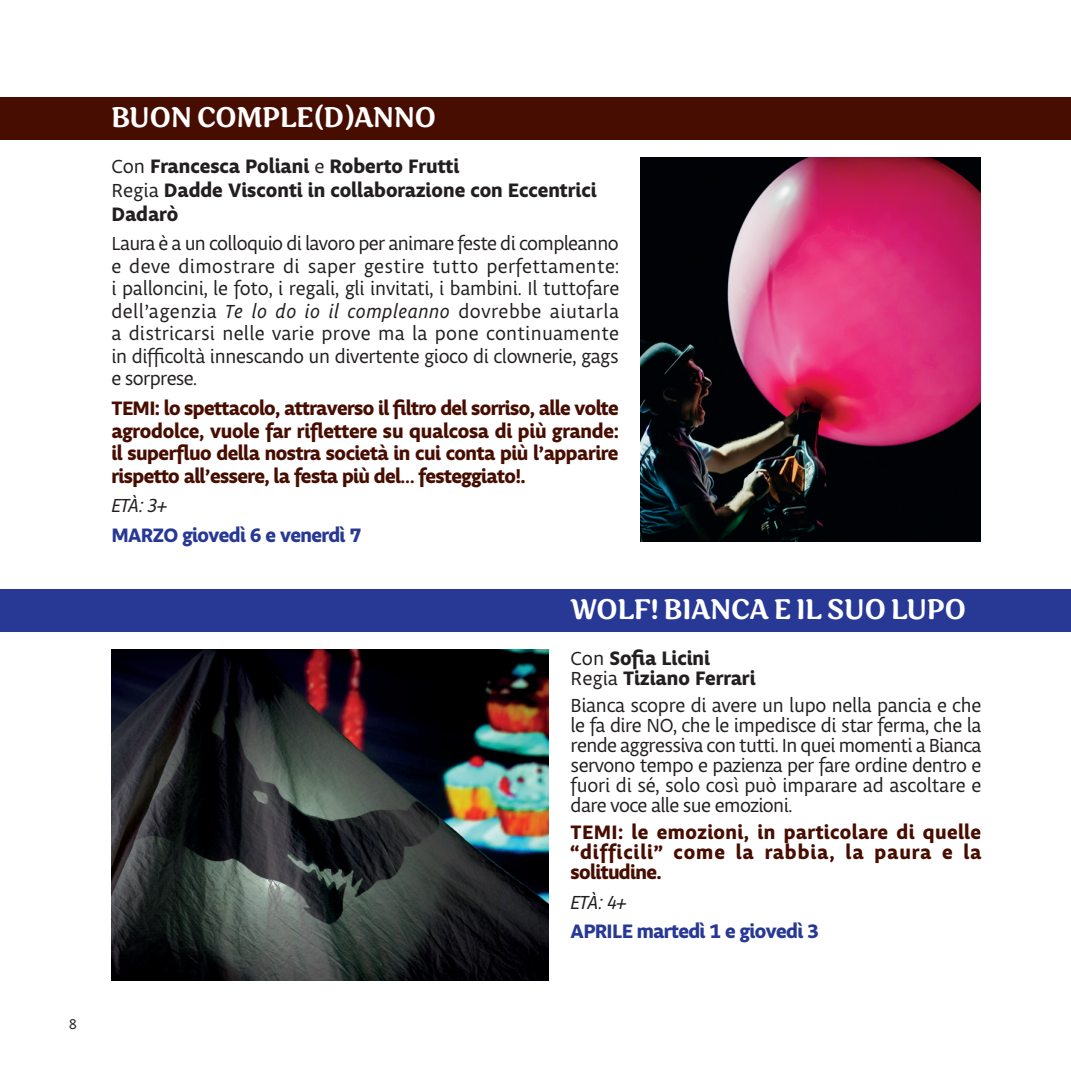
<style>
.page{position:relative;width:1071px;height:1092px;background:#fff}
.page>*{position:absolute;margin:0;border:0;box-sizing:border-box;transform-origin:0 0}
.t1{font:500 32.5px "Sirenia";color:#fff}
.t2{font:20px/22.5px "Obliqua Sans";letter-spacing:-.02em;color:#231f20;text-align:justify}
.t3{font:700 20px/22.5px "Obliqua Sans";letter-spacing:-.03em;color:#470d00;text-align:justify}
.t4{font:700 20px/24px "Obliqua Sans";color:#231f20}
.t5{font:700 20px "Obliqua Sans";letter-spacing:-.03em;color:#273895}
.t6{font:italic 20px "Obliqua Sans";letter-spacing:-.05em;color:#231f20}
.t7{font:15px "Obliqua Sans";color:#231f20}
.s1{font-weight:400}
.s2{font-style:italic}
</style>
<div class="page">
<img style="left:111px;top:649px;width:437px;height:331px">
<div style="left:0;top:589px;width:1070px;height:43px;background:#273895"></div>
<div style="left:0;top:97px;width:1070px;height:43px;background:#470d00"></div>
<img style="left:640px;top:158px;width:340px;height:384px">
<p class="t7" style="left:69px;top:1015px;width:10px">8</p>
<h1 class="t1" style="left:111px;top:98px;width:326px">BUON COMPLE(D)ANNO</h1>
<p class="t4" style="left:111px;top:155px;width:486px"><span class="s1">Con</span> Francesca Poliani <span class="s1">e</span> Roberto Frutti<br><span class="s1">Regia</span> Dadde Visconti in collaborazione con Eccentrici<br>Dadarò</p>
<p class="t2" style="left:111px;top:233px;width:509px">Laura è a un colloquio di lavoro per animare feste di compleanno e deve dimostrare di saper gestire tutto perfettamente: i palloncini, le foto, i regali, gli invitati, i bambini. Il tuttofare dell’agenzia <span class="s2">Te lo do io il compleanno</span> dovrebbe aiutarla a districarsi nelle varie prove ma la pone continuamente in difficoltà innescando un divertente gioco di clownerie, gags e sorprese.</p>
<p class="t3" style="left:111px;top:398px;width:509px">TEMI: lo spettacolo, attraverso il filtro del sorriso, alle volte agrodolce, vuole far riflettere su qualcosa di più grande: il superfluo della nostra società in cui conta più l’apparire rispetto all’essere, la festa più del… festeggiato!.</p>
<p class="t6" style="left:111px;top:495px;width:57px">ETÀ: 3+</p>
<p class="t5" style="left:111px;top:523px;width:251px">MARZO giovedì 6 e venerdì 7</p>
<h1 class="t1" style="left:570px;top:590px;width:397px">WOLF! BIANCA E IL SUO LUPO</h1>
<p class="t4" style="left:570px;top:649px;width:186px;line-height:20px"><span class="s1">Con</span> Sofia Licini<br><span class="s1">Regia</span> Tiziano Ferrari</p>
<p class="t2" style="left:570px;top:696px;width:412px;line-height:20px">Bianca scopre di avere un lupo nella pancia e che le fa dire NO, che le impedisce di star ferma, che la rende aggressiva con tutti. In quei momenti a Bianca servono tempo e pazienza per fare ordine dentro e fuori di sé, solo così può imparare ad ascoltare e dare voce alle sue emozioni.</p>
<p class="t3" style="left:570px;top:823px;width:412px;line-height:20px">TEMI: le emozioni, in particolare di quelle “difficili” come la rabbia, la paura e la solitudine.</p>
<p class="t6" style="left:570px;top:891px;width:57px">ETÀ: 4+</p>
<p class="t5" style="left:570px;top:919px;width:250px">APRILE martedì 1 e giovedì 3</p>
</div>
